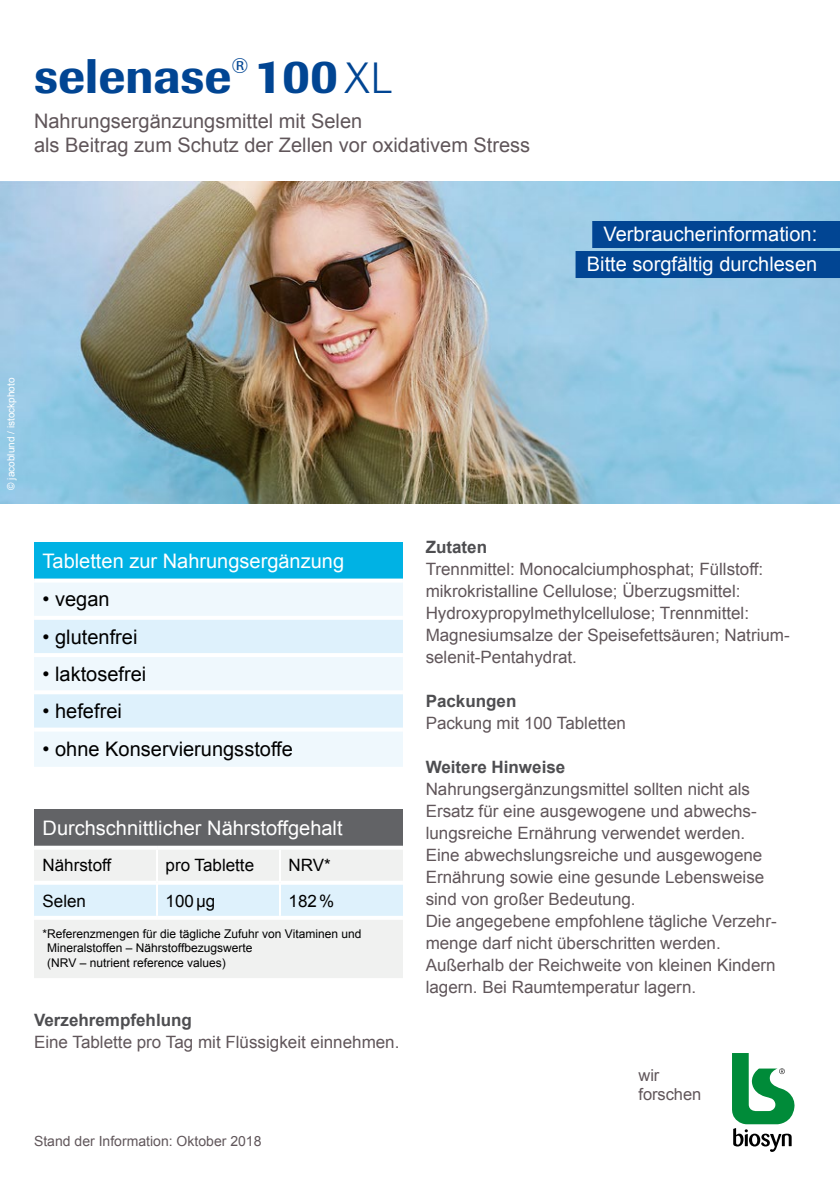
<style>
.page{position:relative;width:840px;height:1191px;background:#fff}
.page>*{position:absolute;margin:0;border:0;box-sizing:border-box;transform-origin:0 0}
.t1{font:500 48px "Imago BQ";color:#014593}
.t2{font:21px "Imago BQ";color:#014593}
.t3{font:20px/30px "Arial";color:#fff;text-align:right}
.t4{font:20px/24px "Arial";color:#60565a}
.t5{font:20px "Arial";color:#000}
.t6{font:17px/22px "Arial";color:#60565a}
.t7{font:700 17px "Arial";color:#4e4e51}
.t8{font:17px "Arial";color:#000}
.t9{font:16.4px/18.8px "Arial";letter-spacing:-.005em;color:#60565a}
.t10{font:14px "Arial";color:#60565a}
.t11{font:12px/14.4px "Arial";color:#000}
.t12{font:10px "Arial";color:#fff}
.s1{font-weight:300;font-size:43.2px}
</style>
<div class="page">
<div style="left:34px;top:808px;width:369px;height:39px;background:#626366"></div>
<div style="left:34px;top:850px;width:369px;height:128px;background:#f0f1f0"></div>
<div style="left:34px;top:884px;width:369px;height:32px;background:#def1fc"></div>
<svg style="left:34px;top:845px;width:123px;height:2px"></svg>
<svg style="left:157px;top:845px;width:123px;height:2px"></svg>
<svg style="left:280px;top:845px;width:123px;height:2px"></svg>
<hr style="left:34px;top:880px;width:122px;height:4px;background:#fff">
<hr style="left:158px;top:880px;width:121px;height:4px;background:#fff">
<hr style="left:281px;top:880px;width:122px;height:4px;background:#fff">
<hr style="left:34px;top:916px;width:123px;height:4px;background:#fff">
<hr style="left:157px;top:916px;width:123px;height:4px;background:#fff">
<hr style="left:280px;top:916px;width:123px;height:4px;background:#fff">
<hr style="left:156px;top:849px;width:2px;height:33px;background:#fff">
<hr style="left:279px;top:849px;width:2px;height:33px;background:#fff">
<hr style="left:156px;top:882px;width:2px;height:34px;background:#fff">
<hr style="left:279px;top:882px;width:2px;height:34px;background:#fff">
<div style="left:34px;top:541px;width:369px;height:39px;background:#00b2e4"></div>
<div style="left:34px;top:583px;width:369px;height:184px;background:#eff8fd"></div>
<svg style="left:34px;top:620px;width:369px;height:107px;fill:#def1fc"></svg>
<svg style="left:34px;top:578px;width:369px;height:2px"></svg>
<hr style="left:34px;top:616px;width:369px;height:4px;background:#fff">
<hr style="left:34px;top:653px;width:369px;height:4px;background:#fff">
<hr style="left:34px;top:690px;width:369px;height:4px;background:#fff">
<svg style="left:34px;top:727px;width:369px;height:4px"></svg>
<svg style="left:732px;top:1053px;width:62px;height:98px"></svg>
<img style="left:0;top:181px;width:839px;height:322px">
<div style="left:592px;top:221px;width:247px;height:27px;background:#014593"></div>
<div style="left:575px;top:251px;width:264px;height:27px;background:#014593"></div>
<h1 class="t1" style="left:34px;top:47px;width:199px">selenase</h1>
<p class="t2" style="left:232px;top:53px;width:18px">®</p>
<h1 class="t1" style="left:254px;top:47px;width:139px">100<span class="s1">XL</span></h1>
<p class="t4" style="left:34px;top:109px;width:497px">Nahrungsergänzungsmittel mit Selen<br>als Beitrag zum Schutz der Zellen vor oxidativem Stress</p>
<p class="t3" style="left:586px;top:220px;width:232px">Verbraucherinformation:<br>Bitte sorgfältig durchlesen</p>
<p class="t12" style="left:4px;top:489px;width:113px;rotate:-90deg">© jacoblund / istockphoto</p>
<p class="t3" style="left:43px;top:546px;width:303px">Tabletten zur Nahrungsergänzung</p>
<p class="t5" style="left:43px;top:586px;width:69px">• vegan</p>
<p class="t5" style="left:43px;top:623px;width:96px">• glutenfrei</p>
<p class="t5" style="left:43px;top:661px;width:105px">• laktosefrei</p>
<p class="t5" style="left:43px;top:698px;width:81px">• hefefrei</p>
<p class="t5" style="left:43px;top:735px;width:252px">• ohne Konservierungsstoffe</p>
<p class="t3" style="left:43px;top:813px;width:301px">Durchschnittlicher Nährstoffgehalt</p>
<p class="t8" style="left:43px;top:854px;width:70px">Nährstoff</p>
<p class="t8" style="left:165px;top:854px;width:90px">pro Tablette</p>
<p class="t8" style="left:288px;top:854px;width:44px">NRV*</p>
<p class="t8" style="left:43px;top:889px;width:45px">Selen</p>
<p class="t8" style="left:165px;top:889px;width:51px">100µg</p>
<p class="t8" style="left:288px;top:889px;width:47px">182%</p>
<p class="t11" style="left:47px;top:926px;width:315px;text-indent:-5px">*Referenzmengen für die tägliche Zufuhr von Vitaminen und<br>Mineralstoffen – Nährstoffbezugswerte<br>(NRV – nutrient reference values)</p>
<p class="t7" style="left:34px;top:1009px;width:159px">Verzehrempfehlung</p>
<p class="t6" style="left:34px;top:1031px;width:367px">Eine Tablette pro Tag mit Flüssigkeit einnehmen.</p>
<p class="t10" style="left:34px;top:1132px;width:229px">Stand der Information: Oktober 2018</p>
<p class="t7" style="left:425px;top:536px;width:63px">Zutaten</p>
<p class="t6" style="left:425px;top:558px;width:365px">Trennmittel: Monocalciumphosphat; Füllstoff: mikrokristalline Cellulose; Überzugsmittel:<br>Hydroxypropylmethylcellulose; Trennmittel:<br>Magnesiumsalze der Speisefettsäuren; Natrium&shy;selenit-Pentahydrat.</p>
<p class="t7" style="left:425px;top:690px;width:92px">Packungen</p>
<p class="t6" style="left:425px;top:712px;width:202px">Packung mit 100 Tabletten</p>
<p class="t7" style="left:425px;top:756px;width:141px">Weitere Hinweise</p>
<p class="t6" style="left:425px;top:778px;width:352px">Nahrungsergänzungsmittel sollten nicht als Ersatz für eine ausgewogene und abwechs&shy;lungsreiche Ernährung verwendet werden.<br>Eine abwechslungsreiche und ausgewogene Ernährung sowie eine gesunde Lebensweise sind von großer Bedeutung.<br>Die angegebene empfohlene tägliche Verzehr&shy;menge darf nicht überschritten werden.<br>Außerhalb der Reichweite von kleinen Kindern lagern. Bei Raumtemperatur lagern.</p>
<p class="t9" style="left:638px;top:1065px;width:64px">wir forschen</p>
</div>
